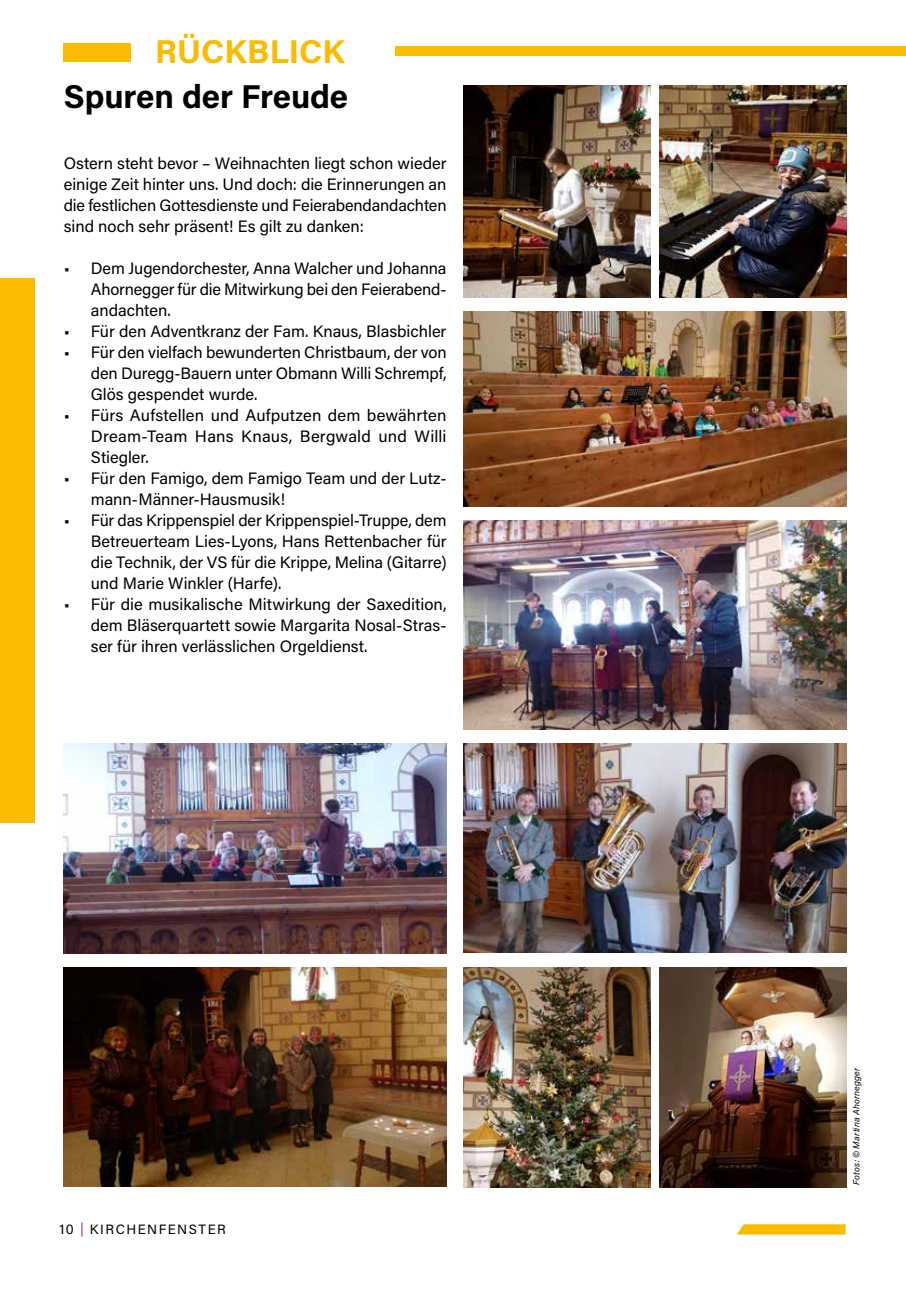
<style>
.page{position:relative;width:906px;height:1289px;background:#fff}
.page>*{position:absolute;margin:0;border:0;box-sizing:border-box;transform-origin:0 0}
.t1{font:700 33px "Acumin Pro";letter-spacing:-.005em;color:#000}
.t2{font:700 33px "Acumin Pro";color:#fbbb00}
.t3{font:16.5px/21px "Acumin Pro";letter-spacing:-.005em;color:#000;text-align:justify}
.t4{font:13.5px "Acumin Pro";letter-spacing:.11em;color:#000}
.t5{font:italic 9px "Acumin Pro";letter-spacing:.02em;color:#000}
.s1{color:#a32f89}
</style>
<div class="page">
<div style="left:64px;top:44px;width:67px;height:18px;background:#fbbb00"></div>
<div style="left:0;top:278px;width:35px;height:544px;background:#fbbb00"></div>
<svg style="left:737px;top:1224px;width:108px;height:10px"></svg>
<div style="left:395px;top:46px;width:511px;height:9px;background:#fbbb00"></div>
<img style="left:463px;top:312px;width:383px;height:194px">
<img style="left:463px;top:520px;width:383px;height:209px">
<img style="left:463px;top:967px;width:188px;height:220px">
<img style="left:659px;top:967px;width:187px;height:220px">
<img style="left:463px;top:85px;width:188px;height:213px">
<img style="left:659px;top:85px;width:187px;height:213px">
<img style="left:463px;top:743px;width:383px;height:209px">
<img style="left:64px;top:743px;width:382px;height:210px">
<img style="left:64px;top:967px;width:382px;height:219px">
<h1 class="t2" style="left:155px;top:28px;width:191px">RÜCKBLICK</h1>
<h1 class="t1" style="left:64px;top:73px;width:286px">Spuren der Freude</h1>
<p class="t3" style="left:64px;top:152px;width:384px">Ostern steht bevor – Weihnachten liegt schon wieder einige Zeit hinter uns. Und doch: die Erinnerungen an die festlichen Gottesdienste und Feierabendandachten sind noch sehr präsent! Es gilt zu danken:</p>
<p class="t3" style="left:91px;top:257px;width:357px;text-indent:-27px">• Dem Jugendorchester, Anna Walcher und Johanna Ahornegger für die Mitwirkung bei den Feierabend&shy;andachten.</p>
<p class="t3" style="left:64px;top:320px;width:384px">• Für den Adventkranz der Fam. Knaus, Blasbichler</p>
<p class="t3" style="left:91px;top:341px;width:357px;text-indent:-27px">• Für den vielfach bewunderten Christbaum, der von den Duregg-Bauern unter Obmann Willi Schrempf, Glös gespendet wurde.</p>
<p class="t3" style="left:91px;top:404px;width:357px;text-indent:-27px">• Fürs Aufstellen und Aufputzen dem bewährten Dream-Team Hans Knaus, Bergwald und Willi Stiegler.</p>
<p class="t3" style="left:91px;top:467px;width:357px;text-indent:-27px">• Für den Famigo, dem Famigo Team und der Lutz&shy;mann-Männer-Hausmusik!</p>
<p class="t3" style="left:91px;top:509px;width:357px;text-indent:-27px">• Für das Krippenspiel der Krippenspiel-Truppe, dem Betreuerteam Lies-Lyons, H ans Rettenbacher für die Technik, der VS für die Krippe, Melina (Gitarre) und Marie Winkler (Harfe).</p>
<p class="t3" style="left:91px;top:593px;width:357px;text-indent:-27px">• Für die musikalische Mitwirkung der Saxedition, dem Bläserquartett sowie Margarita N osal-Stras&shy;ser für ihren verlässlichen Orgeldienst.</p>
<p class="t4" style="left:60px;top:1220px;width:158px">10 <span class="s1">|</span> Kirchenfenster</p>
<p class="t5" style="left:850px;top:1184px;width:119px;rotate:-90deg">Fotos: © Martina Ahornegger</p>
</div>
